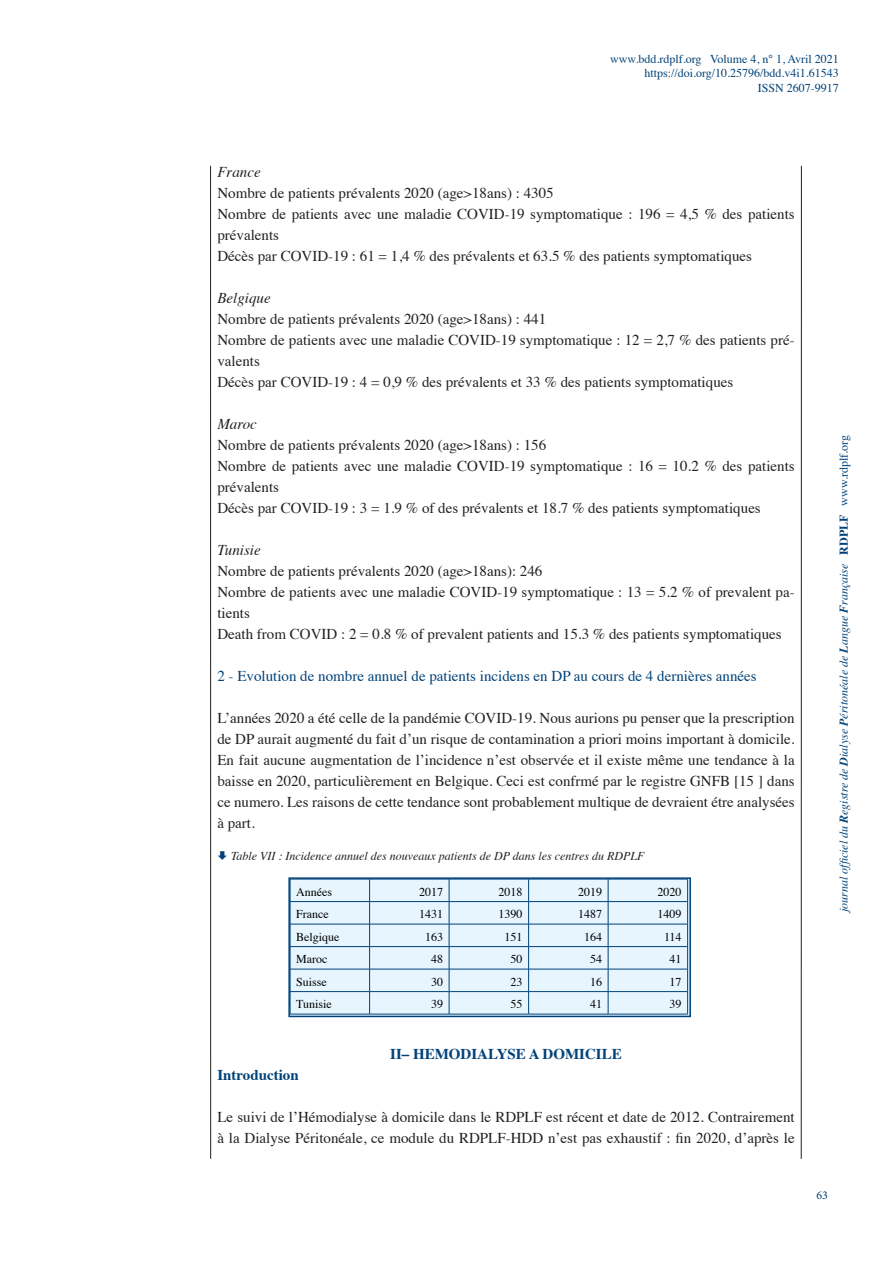
<style>
.page{position:relative;width:893px;height:1263px;background:#fff}
.page>*{position:absolute;margin:0;border:0;box-sizing:border-box;transform-origin:0 0}
.t1{font:15px/21px "Times";color:#231f20}
.t2{font:15px "Times";color:#004279}
.t3{font:700 15px "Times";color:#004279}
.t4{font:italic 15px "Times";color:#231f20}
.t5{font:12px "Times";color:#000}
.t6{font:12px "Times";color:#004279}
.t7{font:italic 12px "Times";color:#004279}
.t8{font:italic 12px "Times";color:#231f20}
.t9{font:12px "Minion Pro";color:#004279}
.s1{font-weight:700}
.s2{font-weight:700;font-style:normal}
.s3{font-style:normal}
</style>
<div class="page">
<hr style="left:210px;top:166px;width:1px;height:993px;background:#231f20">
<hr style="left:801px;top:166px;width:1px;height:993px;background:#231f20">
<div style="left:289px;top:878px;width:401px;height:138px;background:#e6f5fe"></div>
<hr style="left:290px;top:901px;width:80px;height:1px;background:#004279">
<hr style="left:370px;top:901px;width:79px;height:1px;background:#004279">
<hr style="left:449px;top:901px;width:80px;height:1px;background:#004279">
<hr style="left:529px;top:901px;width:79px;height:1px;background:#004279">
<hr style="left:608px;top:901px;width:80px;height:1px;background:#004279">
<hr style="left:290px;top:924px;width:80px;height:1px;background:#004279">
<hr style="left:370px;top:924px;width:79px;height:1px;background:#004279">
<hr style="left:449px;top:924px;width:80px;height:1px;background:#004279">
<hr style="left:529px;top:924px;width:79px;height:1px;background:#004279">
<hr style="left:608px;top:924px;width:80px;height:1px;background:#004279">
<hr style="left:290px;top:946px;width:80px;height:1px;background:#004279">
<hr style="left:370px;top:946px;width:79px;height:1px;background:#004279">
<hr style="left:449px;top:946px;width:80px;height:1px;background:#004279">
<hr style="left:529px;top:946px;width:79px;height:1px;background:#004279">
<hr style="left:608px;top:946px;width:80px;height:1px;background:#004279">
<hr style="left:290px;top:969px;width:80px;height:1px;background:#004279">
<hr style="left:370px;top:969px;width:79px;height:1px;background:#004279">
<hr style="left:449px;top:969px;width:80px;height:1px;background:#004279">
<hr style="left:529px;top:969px;width:79px;height:1px;background:#004279">
<hr style="left:608px;top:969px;width:80px;height:1px;background:#004279">
<hr style="left:290px;top:991px;width:80px;height:1px;background:#004279">
<hr style="left:370px;top:991px;width:79px;height:1px;background:#004279">
<svg style="left:369px;top:880px;width:1px;height:134px"></svg>
<hr style="left:449px;top:991px;width:80px;height:1px;background:#004279">
<svg style="left:449px;top:880px;width:1px;height:134px"></svg>
<hr style="left:529px;top:991px;width:79px;height:1px;background:#004279">
<svg style="left:528px;top:880px;width:1px;height:134px"></svg>
<hr style="left:608px;top:991px;width:80px;height:1px;background:#004279">
<svg style="left:608px;top:880px;width:1px;height:134px"></svg>
<svg style="left:687px;top:880px;width:1px;height:134px"></svg>
<div style="left:288px;top:877px;width:403px;height:140px;border:2px solid #004279"></div>
<p class="t6" style="left:610px;top:48px;width:230px">www.bdd.rdplf.org Volume 4, n° 1, Avril 2021</p>
<p class="t6" style="left:644px;top:62px;width:196px">https://doi.org/10.25796/bdd.v4i1.61543</p>
<p class="t6" style="left:758px;top:77px;width:82px">ISSN 2607-9917</p>
<p class="t4" style="left:217px;top:159px;width:45px">France</p>
<p class="t1" style="left:217px;top:181px;width:338px">Nombre de patients prévalents 2020 (age&gt;18ans) : 4305</p>
<p class="t1" style="left:217px;top:202px;width:579px">Nombre de patients avec une maladie COVID-19 symptomatique : 196 = 4,5 % des patients prévalents</p>
<p class="t1" style="left:217px;top:244px;width:536px">Décès par COVID-19 : 61 = 1,4 % des prévalents et 63.5 % des patients symptomatiques</p>
<p class="t4" style="left:217px;top:285px;width:55px">Belgique</p>
<p class="t1" style="left:217px;top:307px;width:330px">Nombre de patients prévalents 2020 (age&gt;18ans) : 441</p>
<p class="t1" style="left:217px;top:328px;width:579px">Nombre de patients avec une maladie COVID-19 symptomatique : 12 = 2,7 % des patients pré&shy;valents</p>
<p class="t1" style="left:217px;top:370px;width:517px">Décès par COVID-19 : 4 = 0,9 % des prévalents et 33 % des patients symptomatiques</p>
<p class="t4" style="left:217px;top:411px;width:41px">Maroc</p>
<p class="t1" style="left:217px;top:433px;width:330px">Nombre de patients prévalents 2020 (age&gt;18ans) : 156</p>
<p class="t1" style="left:217px;top:454px;width:579px">Nombre de patients avec une maladie COVID-19 symptomatique : 16 = 10.2 % des patients prévalents</p>
<p class="t1" style="left:217px;top:496px;width:545px">Décès par COVID-19 : 3 = 1.9 % of des prévalents et 18.7 % des patients symptomatiques</p>
<p class="t4" style="left:217px;top:537px;width:45px">Tunisie</p>
<p class="t1" style="left:217px;top:559px;width:327px">Nombre de patients prévalents 2020 (age&gt;18ans): 246</p>
<p class="t1" style="left:217px;top:580px;width:579px">Nombre de patients avec une maladie COVID-19 symptomatique : 13 = 5.2 % of prevalent pa&shy;tients</p>
<p class="t1" style="left:217px;top:622px;width:566px">Death from COVID : 2 = 0.8 % of prevalent patients and 15.3 % des patients symptomatiques</p>
<p class="t2" style="left:217px;top:662px;width:541px">2 - Evolution de nombre annuel de patients incidens en DP au cours de 4 dernières années</p>
<p class="t1" style="left:217px;top:706px;width:579px;text-align:justify">L’années 2020 a été celle de la pandémie COVID-19. Nous aurions pu penser que la prescription de DP aurait augmenté du fait d’un risque de contamination a priori moins important à domicile.<br>En fait aucune augmentation de l’incidence n’est observée et il existe même une tendance à la baisse en 2020, particulièrement en Belgique. Ceci est confrmé par le registre GNFB [15 ] dans ce numero. Les raisons de cette tendance sont probablement multique de devraient étre analysées à part.</p>
<p class="t8" style="left:231px;top:845px;width:415px">Table VII : Incidence annuel des nouveaux patients de DP dans les centres du RDPLF</p>
<p class="t5" style="left:296px;top:880px;width:37px">Années</p>
<p class="t5" style="left:419px;top:880px;width:25px">2017</p>
<p class="t5" style="left:499px;top:880px;width:25px">2018</p>
<p class="t5" style="left:578px;top:880px;width:25px">2019</p>
<p class="t5" style="left:658px;top:880px;width:25px">2020</p>
<p class="t5" style="left:296px;top:903px;width:34px">France</p>
<p class="t5" style="left:419px;top:903px;width:25px">1431</p>
<p class="t5" style="left:499px;top:903px;width:25px">1390</p>
<p class="t5" style="left:578px;top:903px;width:25px">1487</p>
<p class="t5" style="left:658px;top:903px;width:25px">1409</p>
<p class="t5" style="left:296px;top:925px;width:45px">Belgique</p>
<p class="t5" style="left:425px;top:925px;width:19px">163</p>
<p class="t5" style="left:505px;top:925px;width:19px">151</p>
<p class="t5" style="left:584px;top:925px;width:19px">164</p>
<p class="t5" style="left:664px;top:925px;width:19px">114</p>
<p class="t5" style="left:296px;top:948px;width:33px">Maroc</p>
<p class="t5" style="left:431px;top:948px;width:13px">48</p>
<p class="t5" style="left:511px;top:948px;width:13px">50</p>
<p class="t5" style="left:590px;top:948px;width:13px">54</p>
<p class="t5" style="left:670px;top:948px;width:13px">41</p>
<p class="t5" style="left:296px;top:970px;width:32px">Suisse</p>
<p class="t5" style="left:431px;top:970px;width:13px">30</p>
<p class="t5" style="left:511px;top:970px;width:13px">23</p>
<p class="t5" style="left:590px;top:970px;width:13px">16</p>
<p class="t5" style="left:670px;top:970px;width:13px">17</p>
<p class="t5" style="left:296px;top:993px;width:37px">Tunisie</p>
<p class="t5" style="left:431px;top:993px;width:13px">39</p>
<p class="t5" style="left:511px;top:993px;width:13px">55</p>
<p class="t5" style="left:590px;top:993px;width:13px">41</p>
<p class="t5" style="left:670px;top:993px;width:13px">39</p>
<p class="t3" style="left:390px;top:1040px;width:233px">II– HEMODIALYSE A DOMICILE</p>
<p class="t3" style="left:217px;top:1061px;width:83px">Introduction</p>
<p class="t1" style="left:217px;top:1105px;width:579px">Le suivi de l’Hémodialyse à domicile dans le RDPLF est récent et date de 2012. Contrairement à la Dialyse Péritonéale, ce module du RDPLF-HDD n’est pas exhaustif : fin 2020, d’après le</p>
<p class="t7" style="left:833px;top:912px;width:478px;rotate:-90deg">journal officiel du <span class="s1">R</span>egistre de <span class="s1">D</span>ialyse <span class="s1">P</span>éritonéale de <span class="s1">L</span>angue <span class="s1">F</span>rançaise <span class="s2">RDPLF</span> <span class="s3">www.rdplf.org</span></p>
<p class="t9" style="left:816px;top:1187px;width:13px">63</p>
</div>
